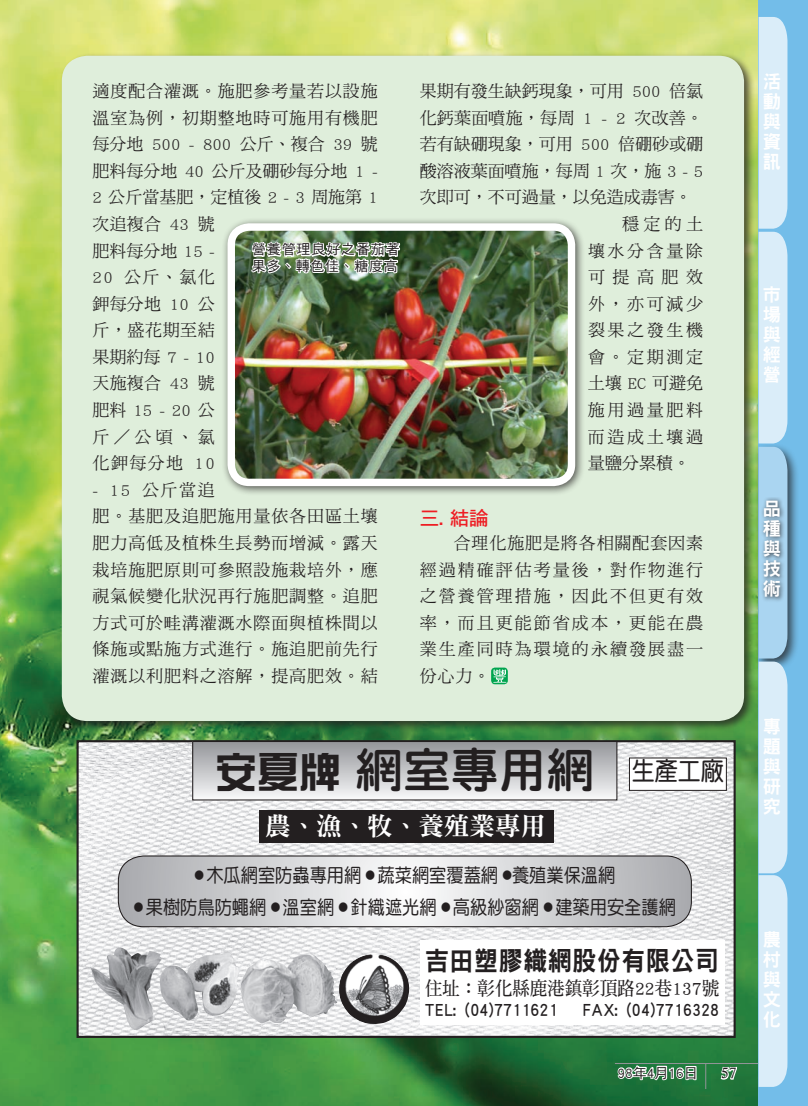
<style>
.page{position:relative;width:808px;height:1106px;background:#fff}
.page>*{position:absolute;margin:0;border:0;box-sizing:border-box;transform-origin:0 0}
.正常{font:47.85px "DF Yuan Std W8";color:#231f20}
.正常-2{font:26.55px "DF Hei Std W9";letter-spacing:.025em;color:#231f20;scale:.9 1}
.正常-3{font:25.5px "DF Ming Std W9";color:#fff}
.正常-4{font:25.5px "DF Yuan Std W7";color:#231f20;scale:.9 1}
.內文{font:19.5px "DF Hei Std W7";color:#ee1d23}
.正常-5{font:19.2px "DF Yuan Std W5";color:#231f20;scale:.9 1}
.正常-6{font:19.2px "DF Ming Std W7";letter-spacing:.015em;color:#231f20;scale:.9 1}
.段落樣式3{font:18.15px/20.1px "DF Hei Std W9";color:#fff;text-align:justify}
.正常-7{font:18px "DF Hei Std W7";letter-spacing:.01em;color:#231f20;scale:.9 1}
.內文-2{font:16.95px/26.5px "DF Ming Std W5";letter-spacing:.05em;color:#231f20;text-align:justify}
.內文-3{font:16.95px/26.5px "DF Ming Std W5";letter-spacing:.01em;color:#231f20}
.t1{font:15px "Calisto";color:#231f20}
.內文-4{font:13.95px/16.5px "DF Hei Std W5";letter-spacing:.065em;color:#231f20}
.正常-8{font:13.95px "DF Hei Std W5";color:#231f20}
.s1{font-family:"DF Zong Yi Std W7";font-size:42px}
</style>
<div class="page">
<img style="left:0;top:0;width:758px;height:1106px">
<div style="left:758px;top:0;width:50px;height:1106px;background:#73bde9"></div>
<div style="left:755px;top:443px;width:45px;height:227px;background:#231f20;opacity:.75"></div>
<svg style="left:759px;top:17px;width:28px;height:1070px;background:#cbe2f2"></svg>
<div style="left:59px;top:53px;width:696px;height:679px;background:#231f20;opacity:.75"></div>
<div style="left:62px;top:56px;width:682px;height:665px;background:#dfeedb;border-radius:26px"></div>
<svg style="left:491px;top:667px;width:17px;height:17px"></svg>
<svg style="left:493px;top:669px;width:13px;height:13px"></svg>
<img style="left:80px;top:743px;width:653px;height:291px">
<div style="left:77px;top:740px;width:659px;height:297px;border:2px solid #231f20"></div>
<img style="left:338px;top:954px;width:72px;height:71px">
<img style="left:90px;top:947px;width:72px;height:83px">
<div style="left:193px;top:741px;width:424px;height:59px;background:linear-gradient(to bottom,#929498,#f8f9fa)"></div>
<div style="left:192px;top:741px;width:425px;height:59px;border:1px solid #231f20"></div>
<div style="left:629px;top:758px;width:97px;height:32px;background:#fff"></div>
<svg style="left:118px;top:856px;width:573px;height:70px"></svg>
<div style="left:118px;top:855px;width:574px;height:72px;border:1px solid #231f20;border-radius:26px"></div>
<div style="left:420px;top:940px;width:304px;height:84px;background:#fff"></div>
<img style="left:240px;top:953px;width:98px;height:70px">
<img style="left:159px;top:952px;width:82px;height:69px">
<div style="left:259px;top:810px;width:295px;height:32px;background:#231f20"></div>
<div style="left:221px;top:217px;width:364px;height:279px;background:#231f20;opacity:.75"></div>
<img style="left:231px;top:227px;width:340px;height:255px">
<div style="left:228px;top:223px;width:347px;height:263px;border:7px solid #fff;border-radius:18px"></div>
<img style="left:250px;top:221px;width:151px;height:62px">
<svg style="left:616px;top:1054px;width:82px;height:30px"></svg>
<svg style="left:719px;top:1065px;width:19px;height:15px"></svg>
<hr style="left:615px;top:1063px;width:143px;height:1px;background:#939598">
<svg style="left:705px;top:1064px;width:1px;height:25px"></svg>
<p class="內文-3" style="left:93px;top:77px;width:287px">適度配合灌溉。施肥參考量若以設施溫室為例，初期整地時可施用有機肥每分地 500 - 800 公斤、複合 39 號肥料每分地 40 公斤及硼砂每分地 1 -<br>2 公斤當基肥，定植後 2 - 3 周施第 1次追複合 43 號<br>肥料每分地 15 -<br>20 公斤、氯化<br>鉀每分地 10 公<br>斤，盛花期至結<br>果期約每 7 - 10<br>天施複合 43 號<br>肥料15-20公<br>斤／公頃、氯<br>化鉀每分地 10</p>
<p class="內文-2" style="left:93px;top:476px;width:287px;text-align:left">- 15 公斤當追<br>肥。基肥及追肥施用量依各田區土壤肥力高低及植株生長勢而增減。露天栽培施肥原則可參照設施栽培外，應視氣候變化狀況再行施肥調整。追肥方式可於畦溝灌溉水際面與植株間以條施或點施方式進行。施追肥前先行灌溉以利肥料之溶解，提高肥效。結</p>
<p class="內文-4" style="left:252px;top:241px;width:149px">營養管理良好之番茄著果多、轉色佳、糖度高</p>
<p class="內文-2" style="left:420px;top:77px;width:285px">果期有發生缺鈣現象，可用 500 倍氯化鈣葉面噴施，每周 1 - 2 次改善。若有缺硼現象，可用 500 倍硼砂或硼酸溶液葉面噴施，每周 1 次，施 3 - 5次即可，不可過量，以免造成毒害。</p>
<p class="內文-2" style="left:588px;top:210px;width:117px;text-indent:34px">穩定的土壤水分含量除可提高肥效外，亦可減少裂果之發生機會。定期測定土壤 EC 可避免施用過量肥料而造成土壤過量鹽分累積。</p>
<p class="內文" style="left:420px;top:507px;width:71px">三. 結論</p>
<p class="內文-2" style="left:420px;top:529px;width:285px;text-indent:34px">合理化施肥是將各相關配套因素經過精確評估考量後，對作物進行之營養管理措施，因此不但更有效率，而且更能節省成本，更能在農業生產同時為環境的永續發展盡一份心力。</p>
<p class="正常" style="left:215px;top:744px;width:381px"><span class="s1">安夏牌</span> 網室專用網</p>
<p class="正常-4" style="left:632px;top:757px;width:104px">生產工廠</p>
<p class="正常-3" style="left:265px;top:812px;width:282px">農、漁、牧、養殖業專用</p>
<p class="正常-5" style="left:194px;top:864px;width:469px"><sup>●</sup> 木瓜網室防蟲專用網 <sup>●</sup> 蔬菜網室覆蓋網 <sup>●</sup>養殖業保溫網</p>
<p class="正常-5" style="left:134px;top:896px;width:604px"><sup>●</sup> 果樹防鳥防蠅網 <sup>●</sup> 溫室網 <sup>●</sup> 針織遮光網 <sup>●</sup> 高級紗窗網 <sup>●</sup> 建築用安全護網</p>
<p class="正常-2" style="left:425px;top:945px;width:328px">吉田塑膠織網股份有限公司</p>
<p class="正常-6" style="left:425px;top:977px;width:328px">住址：彰化縣鹿港鎮彰頂路22巷137號</p>
<p class="正常-7" style="left:425px;top:1000px;width:149px">TEL: (04)7711621</p>
<p class="正常-7" style="left:583px;top:1000px;width:153px">FAX: (04)7716328</p>
<p class="正常-8" style="left:618px;top:1065px;width:82px">98年4月16日</p>
<p class="t1" style="left:721px;top:1064px;width:17px">57</p>
<p class="段落樣式3" style="left:763px;top:71px;width:19px">活動與資訊</p>
<p class="段落樣式3" style="left:763px;top:284px;width:19px">市場與經營</p>
<p class="段落樣式3" style="left:763px;top:498px;width:19px">品種與技術</p>
<p class="段落樣式3" style="left:763px;top:715px;width:19px">專題與研究</p>
<p class="段落樣式3" style="left:763px;top:929px;width:19px">農村與文化</p>
<p class="段落樣式3" style="left:763px;top:930px;width:19px">活動</p>
<p class="段落樣式3" style="left:763px;top:990px;width:19px">資訊</p>
</div>
